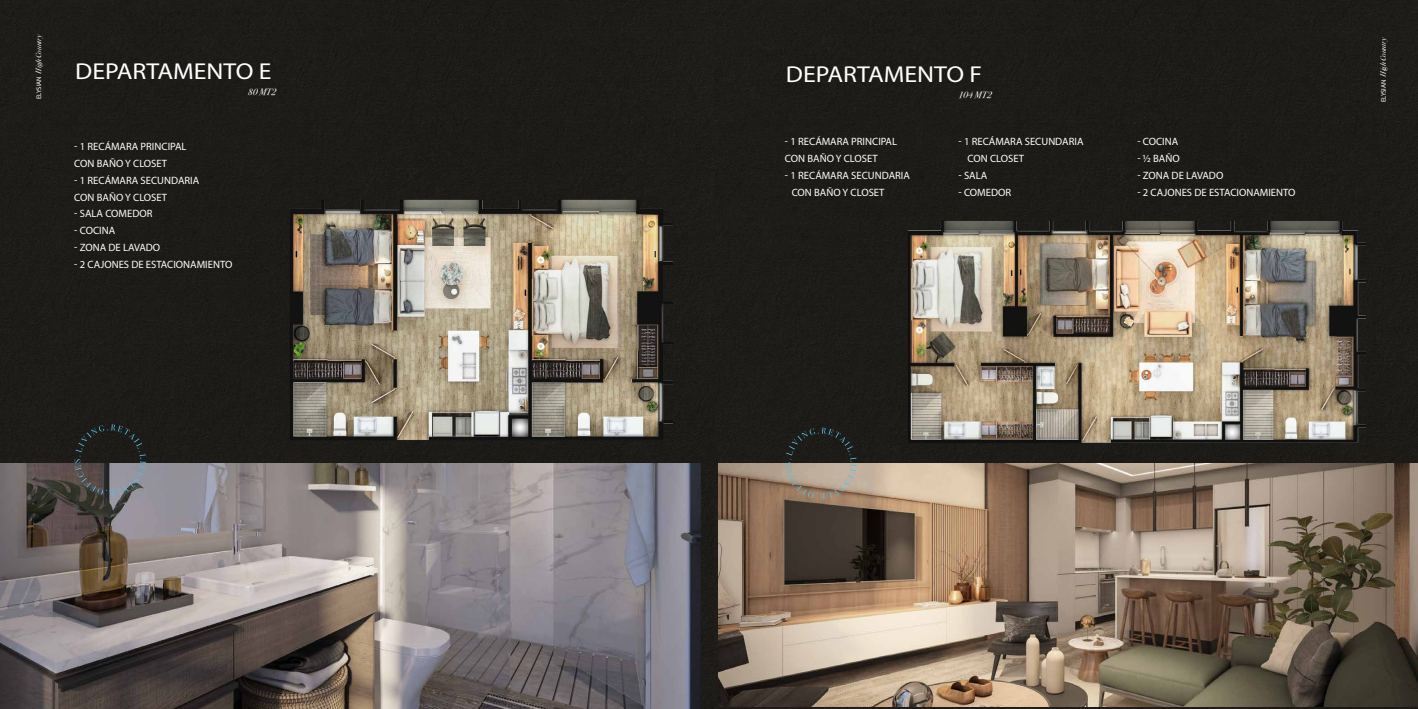
<style>
.page{position:relative;width:1418px;height:709px;background:#fff}
.page>*{position:absolute;margin:0;border:0;box-sizing:border-box;transform-origin:0 0}
.t1{font:23.06px "Myriad Pro";color:#fff;scale:1.12 1}
.t2{font:10.62px/16.9px "Myriad Pro";color:#fff}
.t3{font:italic 9.19px "Bodoni Svty Two ITCTT";color:#fff}
.t4{font:italic 7.62px "Bodoni Svty Two ITCTT";letter-spacing:-.01em;color:#fff}
.s1{font-family:"Myriad Pro";font-style:normal;font-size:6.69px}
</style>
<div class="page">
<div style="left:713px;top:0;width:704px;height:709px;background:#1d1b18"></div>
<div style="left:0;top:0;width:713px;height:709px;background:#1d1b18"></div>
<img style="left:718px;top:463px;width:699px;height:243px">
<svg style="left:785px;top:427px;width:71px;height:72px;background:#665e54"></svg>
<img style="left:1px;top:463px;width:699px;height:246px">
<svg style="left:74px;top:424px;width:72px;height:72px;background:#424344"></svg>
<img style="left:279px;top:185px;width:404px;height:267px">
<img style="left:900px;top:211px;width:473px;height:241px">
<p class="t4" style="left:32px;top:99px;width:67px;rotate:-90deg"><span class="s1">ELYSIAN</span> High Country</p>
<h1 class="t1" style="left:75px;top:57px;width:177px">DEPARTAMENTO E</h1>
<p class="t3" style="left:248px;top:83px;width:30px">80 MT2</p>
<p class="t2" style="left:74px;top:138px;width:114px">- 1 RECÁMARA PRINCIPAL<br>CON BAÑO Y CLOSET</p>
<p class="t2" style="left:74px;top:171px;width:126px">- 1 RECÁMARA SECUNDARIA<br>CON BAÑO Y CLOSET</p>
<p class="t2" style="left:74px;top:205px;width:80px">- SALA COMEDOR</p>
<p class="t2" style="left:74px;top:222px;width:42px">- COCINA</p>
<p class="t2" style="left:74px;top:239px;width:87px">- ZONA DE LAVADO</p>
<p class="t2" style="left:74px;top:256px;width:160px">- 2 CAJONES DE ESTACIONAMIENTO</p>
<h1 class="t1" style="left:786px;top:60px;width:177px">DEPARTAMENTO F</h1>
<p class="t2" style="left:785px;top:133px;width:114px">- 1 RECÁMARA PRINCIPAL<br>CON BAÑO Y CLOSET</p>
<p class="t2" style="left:791px;top:167px;width:120px;text-indent:-7px">- 1 RECÁMARA SECUNDARIA<br>CON BAÑO Y CLOSET</p>
<p class="t3" style="left:958px;top:87px;width:35px">104 MT2</p>
<p class="t2" style="left:967px;top:133px;width:117px;text-indent:-9px">- 1 RECÁMARA SECUNDARIA<br>CON CLOSET</p>
<p class="t2" style="left:958px;top:167px;width:30px">- SALA</p>
<p class="t2" style="left:958px;top:184px;width:54px">- COMEDOR</p>
<p class="t2" style="left:1137px;top:133px;width:42px">- COCINA</p>
<p class="t2" style="left:1137px;top:150px;width:44px">- ½ BAÑO</p>
<p class="t2" style="left:1137px;top:167px;width:87px">- ZONA DE LAVADO</p>
<p class="t2" style="left:1137px;top:184px;width:160px">- 2 CAJONES DE ESTACIONAMIENTO</p>
<p class="t4" style="left:1376px;top:102px;width:67px;rotate:-90deg"><span class="s1">ELYSIAN</span> High Country</p>
</div>
